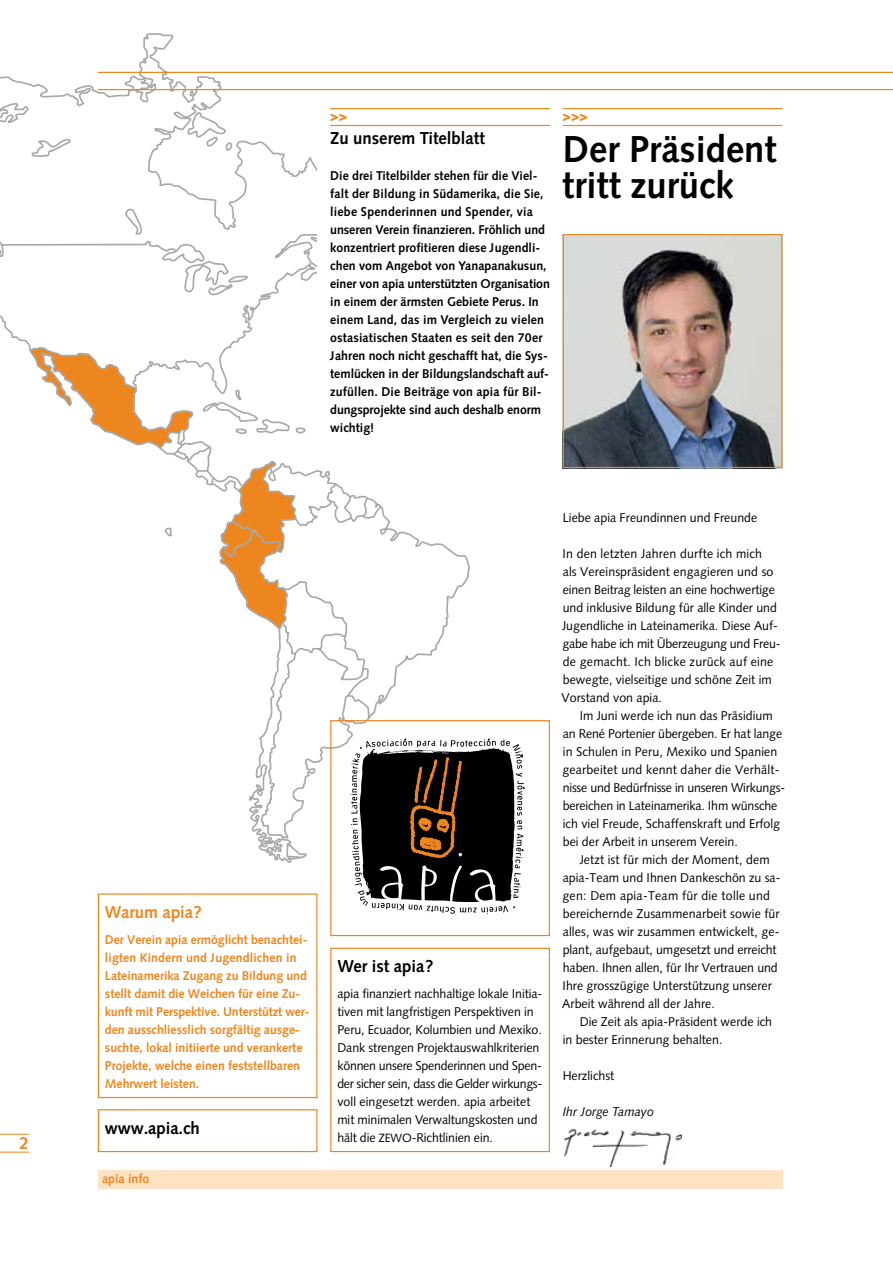
<style>
.page{position:relative;width:893px;height:1263px;background:#fff}
.page>*{position:absolute;margin:0;border:0;box-sizing:border-box;transform-origin:0 0}
.t1{font:700 37.5px/36px "Syntax";color:#000}
.t2{font:700 17.25px "Syntax";color:#000}
.t3{font:700 17.25px "Syntax";color:#ee8620}
.t4{font:900 14.25px "Syntax";color:#ee8620}
.t5{font:12.75px/18px "Syntax";color:#000}
.t6{font:700 12.75px/18px "Syntax";color:#000}
.t7{font:700 12.75px/18px "Syntax";letter-spacing:-.005em;color:#ee8620}
.t8{font:italic 12.75px "Syntax";color:#000}
.s1{font-size:12px}
</style>
<div class="page">
<svg style="left:0;top:33px;width:470px;height:706px"></svg>
<svg style="left:0;top:77px;width:383px;height:786px"></svg>
<div style="left:322px;top:822px;width:27px;height:18px;background:#fff"></div>
<hr style="left:98px;top:89px;width:795px;height:1px;background:#ee8620">
<hr style="left:98px;top:72px;width:795px;height:1px;background:#ee8620">
<svg style="left:0;top:1134px;width:29px;height:1px"></svg>
<svg style="left:0;top:1152px;width:29px;height:1px"></svg>
<div style="left:98px;top:1170px;width:684px;height:18px;background:#fee3c3"></div>
<div style="left:330px;top:106px;width:220px;height:335px;background:#fff"></div>
<hr style="left:330px;top:125px;width:220px;height:1px;background:#ee8620">
<hr style="left:330px;top:108px;width:220px;height:1px;background:#ee8620">
<div style="left:317px;top:159px;width:13px;height:133px;background:#fff"></div>
<hr style="left:563px;top:125px;width:219px;height:1px;background:#ee8620">
<hr style="left:563px;top:108px;width:219px;height:1px;background:#ee8620">
<img style="left:564px;top:1128px;width:118px;height:39px">
<div style="left:330px;top:720px;width:220px;height:216px;border:1px solid #ee8620"></div>
<svg style="left:350px;top:739px;width:175px;height:175px"></svg>
<div style="left:330px;top:948px;width:220px;height:204px;background:#fff;border:1px solid #ee8620"></div>
<div style="left:98px;top:893px;width:219px;height:205px;background:#fff;border:1px solid #ee8620"></div>
<div style="left:98px;top:1109px;width:219px;height:43px;background:#fff;border:1px solid #ee8620"></div>
<img style="left:565px;top:236px;width:215px;height:230px">
<div style="left:563px;top:234px;width:219px;height:234px;border:1px solid #ee8620"></div>
<h2 class="t3" style="left:19px;top:1133px;width:11px">2</h2>
<p class="t4" style="left:330px;top:107px;width:18px">&gt;&gt;</p>
<h2 class="t2" style="left:330px;top:128px;width:156px">Zu unserem Titelblatt</h2>
<p class="t6" style="left:330px;top:167px;width:221px">Die drei Titelbilder stehen für die Viel&shy;falt der Bildung in Südamerika, die Sie, liebe Spenderinnen und Spender, via unseren Verein finanzieren. Fröhlich und konzentriert profitieren diese Jugendli&shy;chen vom Angebot von Yanapanakusun, einer von apia unterstützten Organisation in einem der ärmsten Gebiete Perus. In einem Land, das im Vergleich zu vielen ostasiatischen Staaten es seit den 70er Jahren noch nicht geschafft hat, die Sys&shy;temlücken in der Bildungslandschaft auf&shy;zufüllen. Die Beiträge von apia für Bil&shy;dungsprojekte sind auch deshalb enorm wichtig!</p>
<p class="t4" style="left:563px;top:107px;width:27px">&gt;&gt;&gt;</p>
<h1 class="t1" style="left:562px;top:131px;width:216px">Der Präsident tritt zurück</h1>
<h2 class="t3" style="left:105px;top:902px;width:98px">Warum apia?</h2>
<p class="t7" style="left:105px;top:930px;width:206px">Der Verein apia ermöglicht benachtei&shy;ligten Kindern und Jugendlichen in Lateinamerika Zugang zu Bildung und stellt damit die Weichen für eine Zu&shy;kunft mit Perspektive. Unterstützt wer&shy;den ausschliesslich sorgfältig ausge&shy;suchte, lokal initiierte und verankerte Projekte, welche einen feststellbaren Mehrwert leisten.</p>
<h2 class="t2" style="left:105px;top:1118px;width:96px">www.apia.ch</h2>
<p class="t7" style="left:102px;top:1169px;width:49px">apia info</p>
<h2 class="t2" style="left:337px;top:956px;width:98px">Wer ist apia?</h2>
<p class="t5" style="left:337px;top:984px;width:206px">apia finanziert nachhaltige lokale Initia&shy;tiven mit langfristigen Perspektiven in Peru, Ecuador, Kolumbien und Mexiko.<br>Dank strengen Projektauswahlkriterien können unsere Spenderinnen und Spen&shy;der sicher sein, dass die Gelder wirkungs&shy;voll eingesetzt werden. apia arbeitet mit minimalen Verwaltungskosten und hält die <span class="s1">ZEWO</span>-Richtlinien ein.</p>
<p class="t5" style="left:563px;top:509px;width:196px">Liebe apia Freundinnen und Freunde</p>
<p class="t5" style="left:562px;top:545px;width:220px">In den letzten Jahren durfte ich mich<br>als Vereinspräsident engagieren und so einen Beitrag leisten an eine hochwertige und inklusive Bildung für alle Kinder und Jugendliche in Lateinamerika. Diese Auf&shy;gabe habe ich mit Überzeugung und Freu&shy;de gemacht. Ich blicke zurück auf eine bewegte, vielseitige und schöne Zeit im Vorstand von apia.</p>
<p class="t5" style="left:562px;top:707px;width:224px;text-indent:17px">Im Juni werde ich nun das Präsidium an René Portenier übergeben. Er hat lange in Schulen in Peru, Mexiko und Spanien gearbeitet und kennt daher die Verhält&shy;nisse und Bedürfnisse in unseren Wirkungs&shy;bereichen in Lateinamerika. Ihm wünsche ich viel Freude, Schaffenskraft und Erfolg bei der Arbeit in unserem Verein.</p>
<p class="t5" style="left:562px;top:851px;width:220px;text-indent:17px">Jetzt ist für mich der Moment, dem apia-Team und Ihnen Dankeschön zu sa&shy;gen: Dem apia-Team für die tolle und bereichernde Zusammenarbeit sowie für alles, was wir zusammen entwickelt, ge&shy;plant, aufgebaut, umgesetzt und erreicht haben. Ihnen allen, für Ihr Vertrauen und Ihre grosszügige Unterstützung unserer Arbeit während all der Jahre.</p>
<p class="t5" style="left:563px;top:1013px;width:211px;text-indent:17px">Die Zeit als apia-Präsident werde ich in bester Erinnerung behalten.</p>
<p class="t5" style="left:563px;top:1067px;width:53px">Herzlichst</p>
<p class="t8" style="left:563px;top:1104px;width:93px">Ihr Jorge Tamayo</p>
</div>
